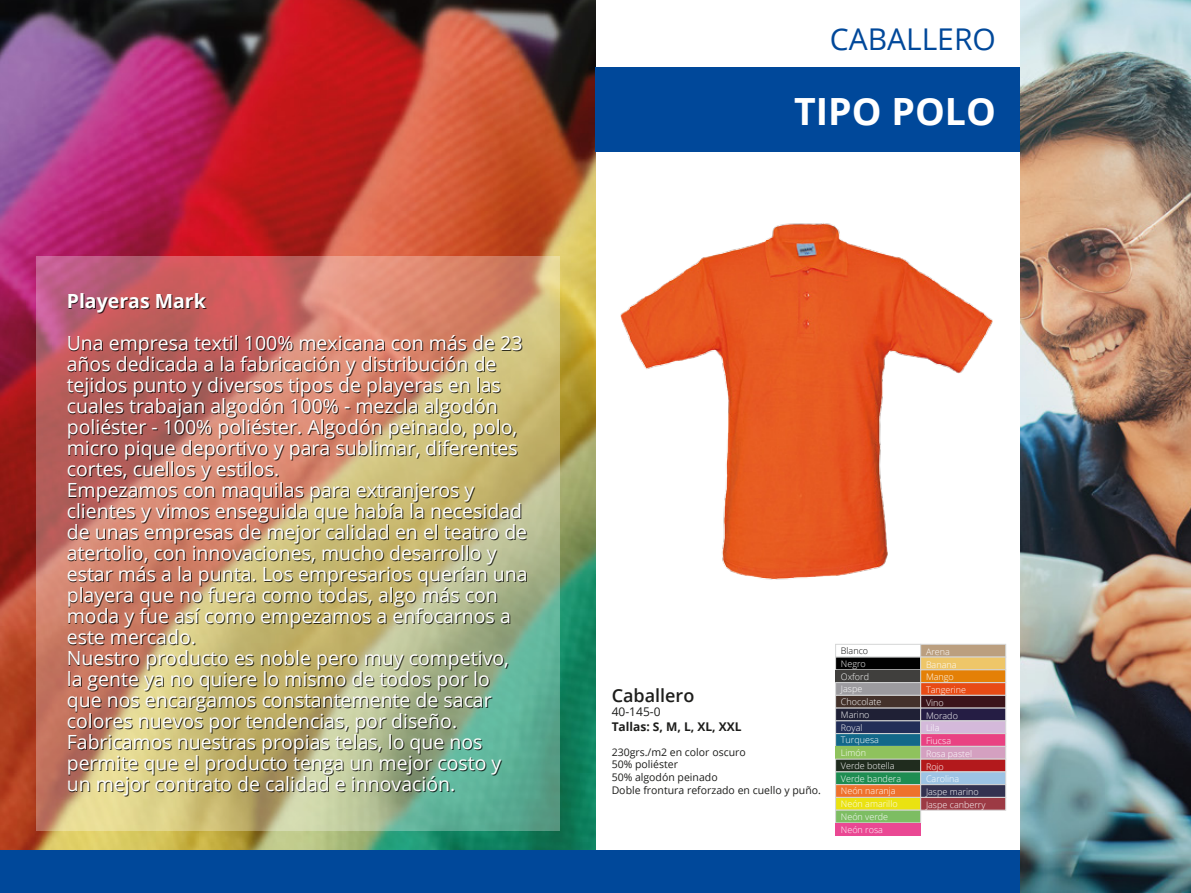
<style>
.page{position:relative;width:1191px;height:893px;background:#fff}
.page>*{position:absolute;margin:0;border:0;box-sizing:border-box;transform-origin:0 0}
.t1{font:700 37.5px "Open Sans";color:#fff}
.t2{font:30px "Open Sans";color:#00489a}
.t3{font:19.5px/21px "Open Sans";color:#fff}
.t4{font:700 19.5px "Open Sans";color:#fff}
.t5{font:600 18px "Open Sans";color:#1d1d1b}
.t6{font:700 12px "Open Sans";color:#1d1d1b}
.t7{font:12px "Open Sans";color:#1d1d1b}
.t8{font:10.5px/12.6px "Open Sans";color:#1d1d1b}
.t9{font:300 9px/12.8px "Open Sans";color:#fff}
.t10{font:300 9px "Open Sans";color:#000}
</style>
<div class="page">
<img style="left:0;top:0;width:595px;height:850px">
<div style="left:0;top:850px;width:1191px;height:43px;background:#00489a"></div>
<div style="left:595px;top:67px;width:425px;height:85px;background:#00489a"></div>
<svg style="left:36px;top:256px;width:523px;height:575px;background:#bf9975"></svg>
<img style="left:620px;top:223px;width:373px;height:357px">
<div style="left:835px;top:644px;width:85px;height:13px;background:#fff;border:1px solid #d6d7d7"></div>
<div style="left:835px;top:657px;width:85px;height:13px;background:#000;border:1px solid #d6d7d7"></div>
<div style="left:835px;top:670px;width:85px;height:13px;background:#403f3d"></div>
<div style="left:835px;top:682px;width:85px;height:13px;background:#9c9b9f;border:1px solid #d6d7d7"></div>
<div style="left:835px;top:695px;width:85px;height:13px;background:#44322b;border:1px solid #d6d7d7"></div>
<div style="left:835px;top:708px;width:85px;height:13px;background:#1f2035;border:1px solid #d6d7d7"></div>
<div style="left:835px;top:721px;width:85px;height:13px;background:#222e58"></div>
<div style="left:835px;top:733px;width:85px;height:13px;background:#126889;border:1px solid #d6d7d7"></div>
<div style="left:835px;top:746px;width:85px;height:13px;background:#8fc25d"></div>
<div style="left:835px;top:759px;width:85px;height:13px;background:#202c1e;border:1px solid #d6d7d7"></div>
<div style="left:835px;top:772px;width:85px;height:13px;background:#1e8d52"></div>
<div style="left:835px;top:784px;width:85px;height:13px;background:#ee722d;border:1px solid #d6d7d7"></div>
<div style="left:835px;top:797px;width:85px;height:13px;background:#eae211;border:1px solid #d6d7d7"></div>
<div style="left:835px;top:810px;width:85px;height:13px;background:#7dbd63;border:1px solid #d6d7d7"></div>
<div style="left:835px;top:823px;width:85px;height:13px;background:#ea4893"></div>
<div style="left:920px;top:682px;width:86px;height:13px;background:#e84b15"></div>
<div style="left:920px;top:695px;width:86px;height:13px;background:#3b141a;border:1px solid #d6d7d7"></div>
<div style="left:920px;top:644px;width:86px;height:13px;background:#bb9f7f;border:1px solid #d6d7d7"></div>
<div style="left:920px;top:657px;width:86px;height:13px;background:#eec668;border:1px solid #d6d7d7"></div>
<div style="left:920px;top:670px;width:86px;height:13px;background:#e48006;border:1px solid #d6d7d7"></div>
<div style="left:920px;top:708px;width:86px;height:13px;background:#251d44;border:1px solid #d6d7d7"></div>
<div style="left:920px;top:721px;width:86px;height:13px;background:#d4b9da"></div>
<div style="left:920px;top:733px;width:86px;height:13px;background:#e94282;border:1px solid #d6d7d7"></div>
<div style="left:920px;top:746px;width:86px;height:13px;background:#d4a0c0;border:1px solid #d6d7d7"></div>
<div style="left:920px;top:759px;width:86px;height:13px;background:#b3191c;border:1px solid #d6d7d7"></div>
<div style="left:920px;top:772px;width:86px;height:13px;background:#9dc3e4;border:1px solid #d6d7d7"></div>
<div style="left:920px;top:784px;width:86px;height:13px;background:#333250;border:1px solid #d6d7d7"></div>
<div style="left:920px;top:797px;width:86px;height:13px;background:#9c3a44;border:1px solid #d6d7d7"></div>
<img style="left:1020px;top:0;width:171px;height:893px">
<p class="t4" style="left:67px;top:287px;width:141px">Playeras Mark</p>
<p class="t3" style="left:67px;top:332px;width:462px">Una empresa textil 100% mexicana con más de 23 años dedicada a la fabricación y distribución de tejidos punto y diversos tipos de playeras en las cuales trabajan algodón 100% - mezcla algodón poliéster - 100% poliéster. Algodón peinado, polo, micro pique deportivo y para sublimar, diferentes cortes, cuellos y estilos.<br>Empezamos con maquilas para extranjeros y clientes y vimos enseguida que había la necesidad de unas empresas de mejor calidad en el teatro de atertolio, con innovaciones, mucho desarrollo y estar más a la punta. Los empresarios querían una playera que no fuera como todas, algo más con moda y fue así como empezamos a enfocarnos a este mercado.<br>Nuestro producto es noble pero muy competivo, la gente ya no quiere lo mismo de todos por lo que nos encargamos constantemente de sacar colores nuevos por tendencias, por diseño.<br>Fabricamos nuestras propias telas, lo que nos permite que el producto tenga un mejor costo y un mejor contrato de calidad e innovación.</p>
<h2 class="t2" style="left:829px;top:18px;width:168px">CABALLERO</h2>
<h1 class="t1" style="left:794px;top:85px;width:203px">TIPO POLO</h1>
<p class="t5" style="left:611px;top:682px;width:84px">Caballero</p>
<p class="t7" style="left:611px;top:703px;width:50px">40-145-0</p>
<p class="t6" style="left:611px;top:718px;width:131px">Tallas: S, M, L, XL, XXL</p>
<p class="t8" style="left:611px;top:745px;width:211px">230grs./m2 en color oscuro<br>50% poliéster<br>50% algodón peinado<br>Doble frontura reforzado en cuello y puño.</p>
<p class="t10" style="left:841px;top:644px;width:29px">Blanco</p>
<p class="t9" style="left:841px;top:657px;width:62px">Negro<br>Oxford<br>Jaspe<br>Chocolate<br>Marino<br>Royal<br>Turquesa<br>Limón<br>Verde botella<br>Verde bandera<br>Neón naranja<br>Neón amarillo<br>Neón verde<br>Neón rosa</p>
<p class="t9" style="left:926px;top:645px;width:61px">Arena<br>Banana<br>Mango<br>Tangerine<br>Vino<br>Morado<br>Lila<br>Fiucsa<br>Rosa pastel<br>Rojo<br>Carolina<br>Jaspe marino<br>Jaspe canberry</p>
</div>
